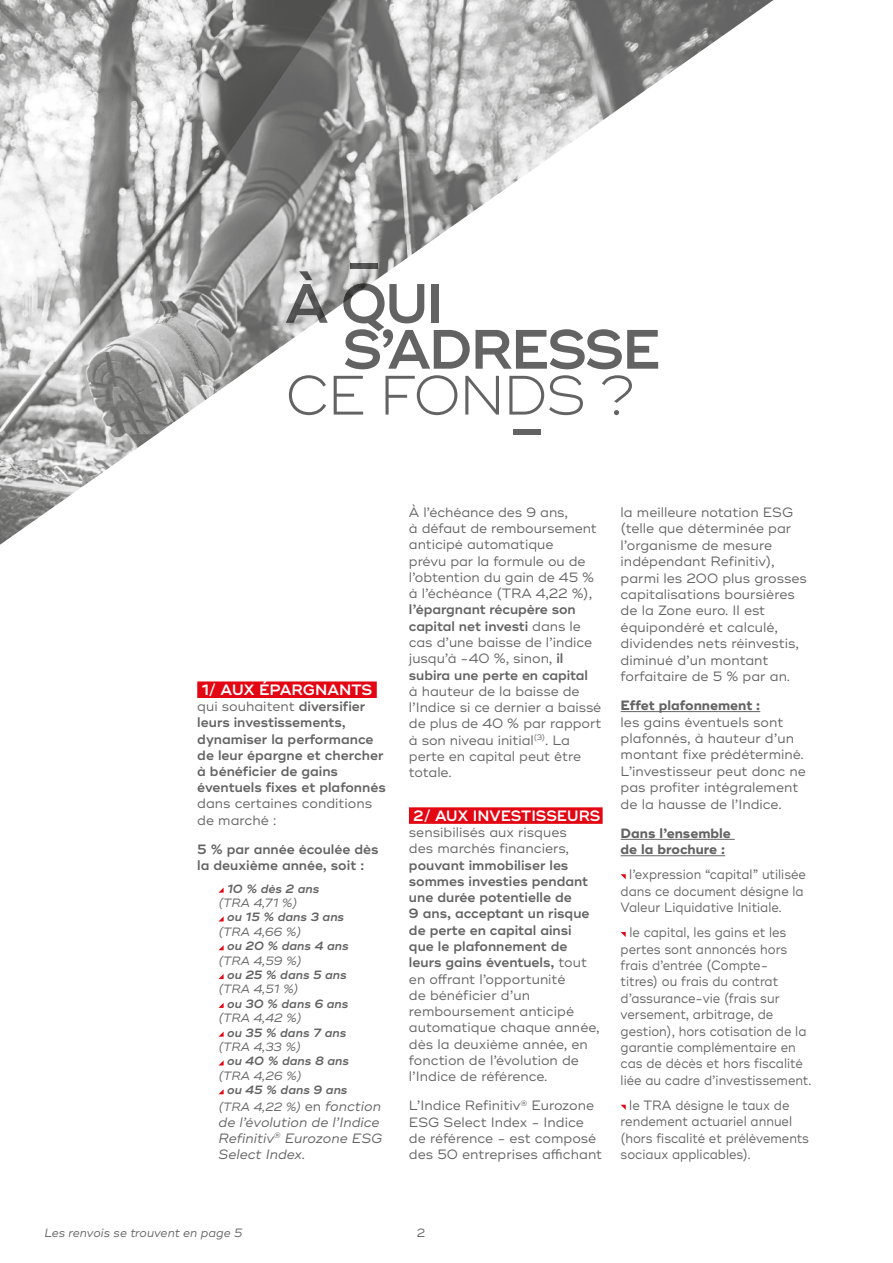
<style>
.page{position:relative;width:893px;height:1263px;background:#fff}
.page>*{position:absolute;margin:0;border:0;box-sizing:border-box;transform-origin:0 0}
.t1{font:600 55.35px/45.9px "Ridley Grotesk";letter-spacing:-.04em;color:#646363}
.t2{font:300 55.35px "Ridley Grotesk";letter-spacing:-.04em;color:#646363}
.t3{font:600 15px "Ridley Grotesk";color:#fff}
.t4{font:13.5px/16.4px "Ridley Grotesk";color:#646363}
.t5{font:13.5px/16.4px "Ridley Grotesk";color:#646363;scale:.92 1}
.t6{font:600 13.5px/16.2px "Ridley Grotesk";color:#646363}
.t7{font:italic 13.5px/16.2px "Ridley Grotesk";color:#646363}
.t8{font:700 13.5px/16.4px "Ridley Grotesk";color:#646363}
.t9{font:italic 600 12px/16.2px "Ridley Grotesk";color:#646363}
.t10{font:italic 12px "Ridley Grotesk";color:#646363}
.t11{font:12px "Ridley Grotesk";color:#646363}
.s1{font-weight:400}
.s2{font-weight:400;font-style:normal;font-size:13.5px}
.s3{font-weight:400;font-size:13.5px}
.s4{font-weight:600}
</style>
<div class="page">
<img style="left:0;top:0;width:773px;height:545px">
<img style="left:0;top:0;width:334px;height:486px">
<div style="left:197px;top:681px;width:180px;height:17px;background:#e30613"></div>
<svg style="left:219px;top:887px;width:5px;height:6px"></svg>
<svg style="left:219px;top:916px;width:5px;height:5px"></svg>
<svg style="left:219px;top:945px;width:5px;height:5px"></svg>
<svg style="left:219px;top:974px;width:5px;height:5px"></svg>
<svg style="left:219px;top:1003px;width:5px;height:5px"></svg>
<svg style="left:219px;top:1031px;width:5px;height:6px"></svg>
<svg style="left:219px;top:1060px;width:5px;height:5px"></svg>
<svg style="left:219px;top:1089px;width:5px;height:5px"></svg>
<div style="left:409px;top:807px;width:194px;height:17px;background:#e30613"></div>
<hr style="left:621px;top:711px;width:139px;height:1px;background:#646363">
<hr style="left:621px;top:839px;width:114px;height:1px;background:#646363">
<hr style="left:621px;top:855px;width:104px;height:1px;background:#646363">
<svg style="left:621px;top:874px;width:5px;height:5px"></svg>
<svg style="left:621px;top:932px;width:5px;height:5px"></svg>
<svg style="left:621px;top:1105px;width:5px;height:5px"></svg>
<div style="left:513px;top:429px;width:28px;height:6px;background:#646363"></div>
<div style="left:350px;top:263px;width:28px;height:6px;background:#555454"></div>
<h1 class="t1" style="left:342px;top:282px;width:320px;text-indent:-57px">À QUI<br>S’ADRESSE</h1>
<h1 class="t2" style="left:285px;top:362px;width:352px">CE FONDS ?</h1>
<p class="t3" style="left:202px;top:681px;width:172px">1/ AUX ÉPARGNANTS</p>
<p class="t6" style="left:197px;top:699px;width:190px"><span class="s1">qui souhaitent</span> diversifier leurs investissements, dynamiser la performance de leur épargne et chercher à bénéficier de gains éventuels fixes et plafonnés</p>
<p class="t4" style="left:197px;top:796px;width:176px">dans certaines conditions de marché :</p>
<p class="t6" style="left:197px;top:841px;width:183px">5 % par année écoulée dès la deuxième année, soit :</p>
<p class="t9" style="left:227px;top:881px;width:94px">10 % dès 2 ans</p>
<p class="t10" style="left:219px;top:896px;width:80px">(TRA 4,71 %)</p>
<p class="t9" style="left:227px;top:909px;width:119px">ou 15 % dans 3 ans</p>
<p class="t10" style="left:219px;top:924px;width:84px">(TRA 4,66 %)</p>
<p class="t9" style="left:227px;top:938px;width:123px">ou 20 % dans 4 ans</p>
<p class="t10" style="left:219px;top:953px;width:85px">(TRA 4,59 %)</p>
<p class="t9" style="left:227px;top:967px;width:121px">ou 25 % dans 5 ans</p>
<p class="t10" style="left:219px;top:982px;width:81px">(TRA 4,51 %)</p>
<p class="t9" style="left:227px;top:996px;width:123px">ou 30 % dans 6 ans</p>
<p class="t10" style="left:219px;top:1011px;width:85px">(TRA 4,42 %)</p>
<p class="t9" style="left:227px;top:1025px;width:121px">ou 35 % dans 7 ans</p>
<p class="t10" style="left:219px;top:1040px;width:84px">(TRA 4,33 %)</p>
<p class="t9" style="left:227px;top:1053px;width:123px">ou 40 % dans 8 ans</p>
<p class="t10" style="left:219px;top:1068px;width:85px">(TRA 4,26 %)</p>
<p class="t9" style="left:219px;top:1082px;width:164px;text-indent:9px">ou 45 % dans 9 ans <span class="s1">(TRA 4,22 %)</span> <span class="s2">en</span> <span class="s3">fonction</span></p>
<p class="t7" style="left:219px;top:1114px;width:165px">de l’évolution de l’Indice<br>Refinitiv<sup>®</sup> Eurozone ESG<br>Select Index.</p>
<p class="t4" style="left:409px;top:504px;width:189px">À l’échéance des 9 ans,<br>à défaut de remboursement anticipé automatique<br>prévu par la formule ou de l’obtention du gain de 45 % à l’échéance (TRA 4,22 %),</p>
<p class="t6" style="left:409px;top:602px;width:185px">l’épargnant récupère son capital net investi <span class="s1">dans le cas d’une baisse de l’indice jusqu’à -40 %, sinon,</span> il subira une perte en capital</p>
<p class="t4" style="left:409px;top:683px;width:194px">à hauteur de la baisse de l’Indice si ce dernier a baissé de plus de 40 % par rapport à son niveau initial<sup>(3)</sup>. La perte en capital peut être totale.</p>
<p class="t3" style="left:413px;top:807px;width:189px">2/ AUX INVESTISSEURS</p>
<p class="t4" style="left:409px;top:825px;width:162px">sensibilisés aux risques des marchés financiers,</p>
<p class="t4" style="left:409px;top:857px;width:192px"><span class="s4">pouvant immobiliser les sommes investies pendant une durée potentielle de<br>9 ans, acceptant un risque de perte en capital ainsi que le plafonnement de leurs gains éventuels,</span> tout en offrant l’opportunité<br>de bénéficier d’un remboursement anticipé automatique chaque année, dès la deuxième année, en fonction de l’évolution de l’Indice de référence.</p>
<p class="t4" style="left:409px;top:1097px;width:195px">L’Indice Refinitiv<sup>®</sup> Eurozone<br>ESG Select Index - Indice de référence - est composé des 50 entreprises affichant</p>
<p class="t4" style="left:621px;top:504px;width:188px">la meilleure notation ESG (telle que déterminée par l’organisme de mesure indépendant Refinitiv), parmi les 200 plus grosses capitalisations boursières de la Zone euro. Il est équipondéré et calculé, dividendes nets réinvestis, diminué d’un montant forfaitaire de 5 % par an.</p>
<p class="t8" style="left:621px;top:698px;width:141px">Effet plafonnement :</p>
<p class="t4" style="left:621px;top:714px;width:187px">les gains éventuels sont plafonnés, à hauteur d’un montant fixe prédéterminé.<br>L’investisseur peut donc ne pas profiter intégralement de la hausse de l’Indice.</p>
<p class="t8" style="left:621px;top:825px;width:112px">Dans l’ensemble de la brochure :</p>
<p class="t5" style="left:621px;top:867px;width:203px;text-indent:9px">l’expression “capital” utilisée dans ce document désigne la<br>Valeur Liquidative Initiale.</p>
<p class="t5" style="left:621px;top:924px;width:209px;text-indent:9px">le capital, les gains et les pertes sont annoncés hors frais d’entrée (Compte-<br>titres) ou frais du contrat d’assurance-vie (frais sur versement, arbitrage, de gestion), hors cotisation de la garantie complémentaire en cas de décès et hors fiscalité liée au cadre d’investissement.</p>
<p class="t5" style="left:621px;top:1097px;width:206px;text-indent:9px">le TRA désigne le taux de rendement actuariel annuel (hors fiscalité et prélèvements sociaux applicables).</p>
<p class="t10" style="left:44px;top:1225px;width:199px">Les renvois se trouvent en page 5</p>
<p class="t11" style="left:417px;top:1225px;width:10px">2</p>
</div>
